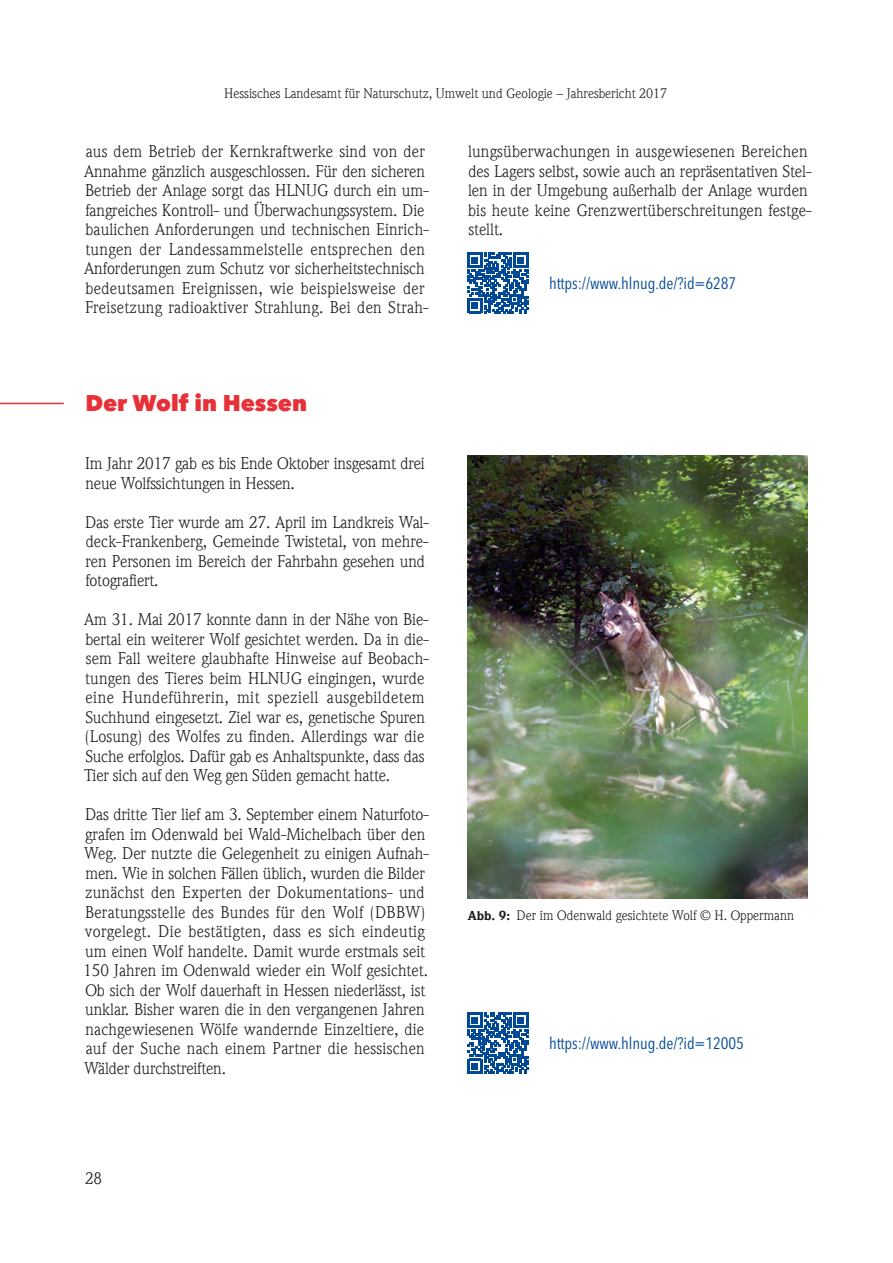
<style>
.page{position:relative;width:893px;height:1263px;background:#fff}
.page>*{position:absolute;margin:0;border:0;box-sizing:border-box;transform-origin:0 0}
.t1{font:800 22.5px "Avenir Next LT Pro";color:#e73037}
.t2{font:16.5px/19.5px "ITC Weidemann Com";color:#1d1d1b}
.t3{font:condensed 16.5px "Avenir Next LT Pro";letter-spacing:-.005em;color:#004996}
.t4{font:13.5px "ITC Weidemann Com";color:#1d1d1b}
.s1{font-weight:900;font-size:12.75px}
</style>
<div class="page">
<hr style="left:0;top:403px;width:64px;height:1px;background:#e73037">
<img style="left:468px;top:456px;width:340px;height:442px">
<svg style="left:468px;top:253px;width:60px;height:60px"></svg>
<svg style="left:468px;top:1013px;width:60px;height:60px"></svg>
<p class="t4" style="left:224px;top:86px;width:444px">Hessisches Landesamt für Naturschutz, Umwelt und Geologie – Jahresbericht 2017</p>
<p class="t2" style="left:84px;top:142px;width:346px">aus dem Betrieb der Kernkraftwerke sind von der Annahme gänzlich ausgeschlossen. Für den sicheren Betrieb der Anlage sorgt das HLNUG durch ein um&shy;fangreiches Kontroll- und Überwachungssystem. Die baulichen Anforderungen und technischen Einrich&shy;tungen der Landessammelstelle entsprechen den Anforderungen zum Schutz vor sicherheitstechnisch bedeutsamen Ereignissen, wie beispielsweise der Freisetzung radioaktiver Strahlung. Bei den Strah-</p>
<p class="t2" style="left:468px;top:142px;width:345px">lungsüberwachungen in ausgewiesenen Bereichen des Lagers selbst, sowie auch an repräsentativen Stel&shy;len in der Umgebung außerhalb der Anlage wurden bis heute keine Grenzwertüberschreitungen festge&shy;stellt.</p>
<p class="t3" style="left:549px;top:273px;width:189px">https://www.hlnug.de/?id=6287</p>
<h1 class="t1" style="left:85px;top:389px;width:223px">Der Wolf in Hessen</h1>
<p class="t2" style="left:85px;top:454px;width:341px">Im Jahr 2017 gab es bis Ende Oktober insgesamt drei neue Wolfssichtungen in Hessen.</p>
<p class="t2" style="left:85px;top:512px;width:345px">Das erste Tier wurde am 27. April im Landkreis Wal&shy;deck-Frankenberg, Gemeinde Twistetal, von mehre&shy;ren Personen im Bereich der Fahrbahn gesehen und fotografiert.</p>
<p class="t2" style="left:84px;top:610px;width:346px">Am 31. Mai 2017 konnte dann in der Nähe von Bie&shy;bertal ein weiterer Wolf gesichtet werden. Da in die&shy;sem Fall weitere glaubhafte Hinweise auf Beobach&shy;tungen des Tieres beim HLNUG eingingen, wurde eine Hundeführerin, mit speziell ausgebildetem Suchhund eingesetzt. Ziel war es, genetische Spuren (Losung) des Wolfes zu finden. Allerdings war die Suche erfolglos. Dafür gab es Anhaltspunkte, dass das Tier sich auf den Weg gen Süden gemacht hatte.</p>
<p class="t2" style="left:83px;top:805px;width:347px">Das dritte Tier lief am 3. September einem Naturfoto&shy;grafen im Odenwald bei Wald-Michelbach über den Weg. Der nutzte die Gelegenheit zu einigen Aufnah&shy;men. Wie in solchen Fällen üblich, wurden die Bilder zunächst den Experten der Dokumentations- und Beratungsstelle des Bundes für den Wolf (DBBW) vorgelegt. Die bestätigten, dass es sich eindeutig um einen Wolf handelte. Damit wurde erstmals seit 150 Jahren im Odenwald wieder ein Wolf gesichtet.<br>Ob sich der Wolf dauerhaft in Hessen niederlässt, ist unklar. Bisher waren die in den vergangenen Jahren nachgewiesenen Wölfe wandernde Einzeltiere, die auf der Suche nach einem Partner die hessischen Wälder durchstreiften.</p>
<p class="t4" style="left:468px;top:908px;width:328px"><span class="s1">Abb. 9:</span> Der im Odenwald gesichtete Wolf © H. Oppermann</p>
<p class="t3" style="left:549px;top:1033px;width:196px">https://www.hlnug.de/?id=12005</p>
<p class="t2" style="left:85px;top:1169px;width:19px">28</p>
</div>
